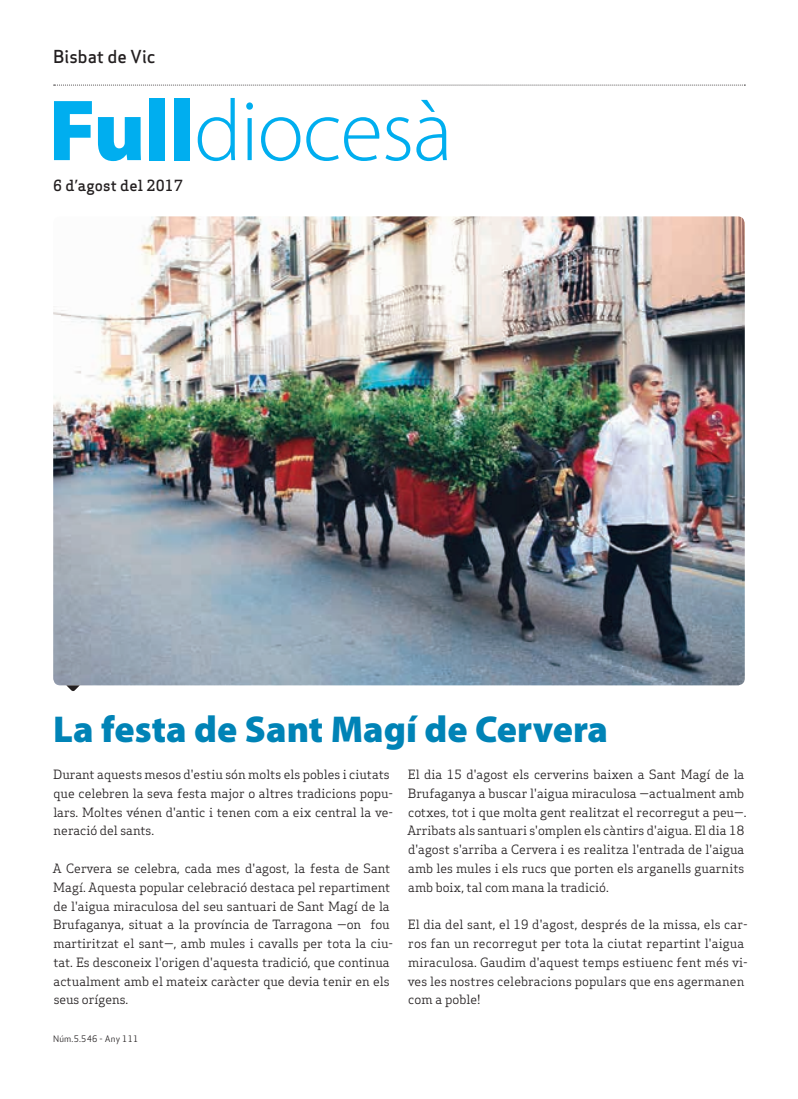
<style>
.page{position:relative;width:798px;height:1099px;background:#fff}
.page>*{position:absolute;margin:0;border:0;box-sizing:border-box;transform-origin:0 0}
.Titulars{font:300 87.5px "Myriad Pro";letter-spacing:-.015em;color:#00aeef}
.Titulars-2{font:900 37.5px "Myriad Pro";color:#0083b6}
.Capçalera{font:17.5px "Apex Sans Medium T";color:#231f20}
.Data{font:500 15px "Apex Serif";letter-spacing:.01em;color:#231f20}
.Text_General{font:12.5px/18.8px "Apex Serif";color:#231f20}
.Data_Peu{font:8.75px "Apex Sans Book T";letter-spacing:.02em;color:#231f20}
.s1{font-weight:900}
</style>
<div class="page">
<svg style="left:54px;top:85px;width:691px;height:1px"></svg>
<img style="left:53px;top:216px;width:691px;height:469px">
<svg style="left:66px;top:685px;width:14px;height:6px"></svg>
<p class="Capçalera" style="left:53px;top:45px;width:104px">Bisbat de Vic</p>
<p class="Titulars" style="left:49px;top:78px;width:405px"><span class="s1">Full</span>diocesà</p>
<p class="Data" style="left:53px;top:176px;width:131px">6 d’agost del 2017</p>
<p class="Titulars-2" style="left:53px;top:704px;width:556px">La festa de Sant Magí de Cervera</p>
<p class="Text_General" style="left:53px;top:765px;width:341px">Durant aquests mesos d'estiu són molts els pobles i ciutats que celebren la seva festa major o altres tradicions popu&shy;lars. Moltes vénen d'antic i tenen com a eix central la ve&shy;neració del sants.</p>
<p class="Text_General" style="left:53px;top:858px;width:342px">A Cervera se celebra, cada mes d'agost, la festa de Sant Magí. Aquesta popular celebració destaca pel repartiment de l'aigua miraculosa del seu santuari de Sant Magí de la Brufaganya, situat a la província de Tarragona —on fou martiritzat el sant—, amb mules i cavalls per tota la ciu&shy;tat. Es desconeix l'origen d'aquesta tradició, que continua actualment amb el mateix caràcter que devia tenir en els seus orígens.</p>
<p class="Data_Peu" style="left:53px;top:1032px;width:87px">Núm.5.546 - Any 111</p>
<p class="Text_General" style="left:407px;top:765px;width:340px">El dia 15 d'agost els cerverins baixen a Sant Magí de la Brufaganya a buscar l'aigua miraculosa —actualment amb cotxes, tot i que molta gent realitzat el recorregut a peu—.<br>Arribats als santuari s'omplen els càntirs d'aigua. El dia 18 d'agost s'arriba a Cervera i es realitza l'entrada de l'aigua amb les mules i els rucs que porten els arganells guarnits amb boix, tal com mana la tradició.</p>
<p class="Text_General" style="left:407px;top:915px;width:341px">El dia del sant, el 19 d'agost, després de la missa, els car&shy;ros fan un recorregut per tota la ciutat repartint l'aigua miraculosa. Gaudim d'aquest temps estiuenc fent més vi&shy;ves les nostres celebracions populars que ens agermanen com a poble!</p>
</div>
